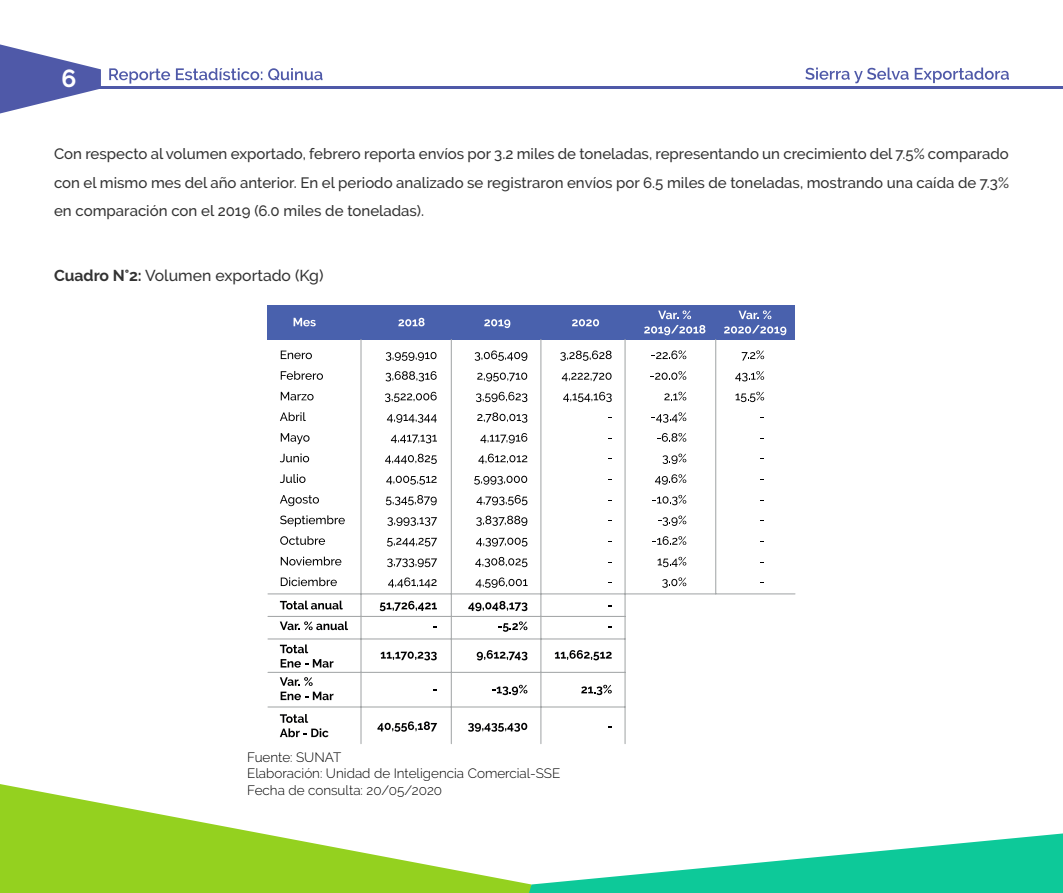
<style>
.page{position:relative;width:1063px;height:893px;background:#fff}
.page>*{position:absolute;margin:0;border:0;box-sizing:border-box;transform-origin:0 0}
.t1{font:700 24.6px "Raleway";color:#fff}
.t2{font:500 15.75px "Raleway";color:#333}
.t3{font:500 15px/28.5px "Raleway";color:#333;text-align:justify}
.t4{font:300 13.5px "Raleway";color:#000}
.s1{font-weight:700}
</style>
<div class="page">
<hr style="left:51px;top:87px;width:1012px;height:2px;background:#4f59a8">
<svg style="left:0;top:44px;width:101px;height:69px"></svg>
<svg style="left:805px;top:68px;width:104px;height:15px"></svg>
<svg style="left:915px;top:68px;width:94px;height:15px"></svg>
<svg style="left:109px;top:68px;width:61px;height:16px"></svg>
<svg style="left:176px;top:68px;width:86px;height:12px"></svg>
<svg style="left:268px;top:68px;width:55px;height:12px"></svg>
<svg style="left:0;top:784px;width:529px;height:109px;fill:#94d11f"></svg>
<svg style="left:529px;top:833px;width:534px;height:60px"></svg>
<div style="left:268px;top:305px;width:527px;height:35px;background:#4961ad"></div>
<svg style="left:281px;top:351px;width:31px;height:8px"></svg>
<svg style="left:281px;top:371px;width:42px;height:9px"></svg>
<svg style="left:281px;top:392px;width:33px;height:8px"></svg>
<svg style="left:280px;top:412px;width:26px;height:9px"></svg>
<svg style="left:281px;top:433px;width:29px;height:11px"></svg>
<svg style="left:280px;top:453px;width:29px;height:9px"></svg>
<svg style="left:280px;top:474px;width:26px;height:9px"></svg>
<svg style="left:280px;top:495px;width:39px;height:11px"></svg>
<svg style="left:280px;top:515px;width:65px;height:12px"></svg>
<svg style="left:280px;top:536px;width:45px;height:9px"></svg>
<svg style="left:281px;top:557px;width:60px;height:8px"></svg>
<svg style="left:281px;top:577px;width:56px;height:9px"></svg>
<svg style="left:386px;top:352px;width:51px;height:9px"></svg>
<svg style="left:398px;top:318px;width:27px;height:8px"></svg>
<svg style="left:294px;top:318px;width:22px;height:8px"></svg>
<svg style="left:484px;top:319px;width:26px;height:9px"></svg>
<svg style="left:572px;top:319px;width:27px;height:7px"></svg>
<svg style="left:658px;top:310px;width:33px;height:9px"></svg>
<svg style="left:644px;top:325px;width:61px;height:10px"></svg>
<svg style="left:739px;top:310px;width:32px;height:9px"></svg>
<svg style="left:724px;top:325px;width:62px;height:10px"></svg>
<svg style="left:386px;top:371px;width:51px;height:10px"></svg>
<svg style="left:385px;top:392px;width:52px;height:10px"></svg>
<svg style="left:387px;top:414px;width:50px;height:9px"></svg>
<svg style="left:391px;top:435px;width:46px;height:8px"></svg>
<svg style="left:385px;top:454px;width:52px;height:10px"></svg>
<svg style="left:386px;top:476px;width:51px;height:9px"></svg>
<svg style="left:386px;top:495px;width:51px;height:10px"></svg>
<svg style="left:387px;top:517px;width:50px;height:9px"></svg>
<svg style="left:387px;top:538px;width:50px;height:8px"></svg>
<svg style="left:387px;top:558px;width:50px;height:9px"></svg>
<svg style="left:388px;top:577px;width:49px;height:10px"></svg>
<svg style="left:280px;top:601px;width:63px;height:8px"></svg>
<svg style="left:380px;top:601px;width:57px;height:10px"></svg>
<svg style="left:381px;top:651px;width:56px;height:9px"></svg>
<svg style="left:477px;top:650px;width:50px;height:10px"></svg>
<svg style="left:475px;top:350px;width:52px;height:11px"></svg>
<svg style="left:477px;top:373px;width:50px;height:8px"></svg>
<svg style="left:476px;top:392px;width:51px;height:10px"></svg>
<svg style="left:477px;top:412px;width:50px;height:11px"></svg>
<svg style="left:480px;top:433px;width:47px;height:10px"></svg>
<svg style="left:478px;top:454px;width:49px;height:10px"></svg>
<svg style="left:474px;top:476px;width:53px;height:9px"></svg>
<svg style="left:477px;top:495px;width:50px;height:10px"></svg>
<svg style="left:476px;top:516px;width:51px;height:10px"></svg>
<svg style="left:476px;top:538px;width:51px;height:9px"></svg>
<svg style="left:475px;top:557px;width:52px;height:10px"></svg>
<svg style="left:476px;top:577px;width:52px;height:11px"></svg>
<svg style="left:468px;top:601px;width:59px;height:10px"></svg>
<svg style="left:555px;top:650px;width:57px;height:10px"></svg>
<svg style="left:280px;top:621px;width:68px;height:9px"></svg>
<svg style="left:280px;top:644px;width:28px;height:9px"></svg>
<svg style="left:281px;top:659px;width:53px;height:9px"></svg>
<svg style="left:492px;top:685px;width:35px;height:10px"></svg>
<svg style="left:581px;top:685px;width:31px;height:10px"></svg>
<svg style="left:280px;top:677px;width:33px;height:9px"></svg>
<svg style="left:281px;top:692px;width:53px;height:8px"></svg>
<svg style="left:377px;top:721px;width:60px;height:11px"></svg>
<svg style="left:468px;top:723px;width:59px;height:9px"></svg>
<svg style="left:280px;top:714px;width:48px;height:23px"></svg>
<svg style="left:498px;top:621px;width:29px;height:11px"></svg>
<svg style="left:651px;top:350px;width:35px;height:9px"></svg>
<svg style="left:650px;top:371px;width:36px;height:9px"></svg>
<svg style="left:664px;top:392px;width:22px;height:8px"></svg>
<svg style="left:652px;top:412px;width:34px;height:11px"></svg>
<svg style="left:657px;top:433px;width:29px;height:9px"></svg>
<svg style="left:663px;top:454px;width:23px;height:10px"></svg>
<svg style="left:655px;top:474px;width:31px;height:11px"></svg>
<svg style="left:652px;top:495px;width:34px;height:10px"></svg>
<svg style="left:658px;top:515px;width:28px;height:11px"></svg>
<svg style="left:652px;top:536px;width:34px;height:9px"></svg>
<svg style="left:658px;top:557px;width:28px;height:10px"></svg>
<svg style="left:662px;top:577px;width:24px;height:11px"></svg>
<svg style="left:742px;top:350px;width:22px;height:11px"></svg>
<svg style="left:735px;top:371px;width:29px;height:10px"></svg>
<svg style="left:736px;top:392px;width:28px;height:10px"></svg>
<svg style="left:560px;top:350px;width:52px;height:11px"></svg>
<svg style="left:562px;top:373px;width:50px;height:8px"></svg>
<svg style="left:563px;top:392px;width:49px;height:10px"></svg>
<hr style="left:360px;top:340px;width:2px;height:404px;background:#a6a9aa">
<hr style="left:451px;top:340px;width:1px;height:404px;background:#a6a9aa">
<hr style="left:540px;top:340px;width:1px;height:404px;background:#a6a9aa">
<hr style="left:625px;top:340px;width:1px;height:404px;background:#a6a9aa">
<hr style="left:715px;top:340px;width:1px;height:254px;background:#a6a9aa">
<hr style="left:268px;top:593px;width:527px;height:1px;background:#a6a9aa">
<hr style="left:268px;top:616px;width:357px;height:1px;background:#a6a9aa">
<hr style="left:268px;top:638px;width:357px;height:1px;background:#a6a9aa">
<hr style="left:268px;top:672px;width:357px;height:1px;background:#a6a9aa">
<hr style="left:268px;top:706px;width:357px;height:1px;background:#a6a9aa">
<h1 class="t1" style="left:61px;top:65px;width:16px">6</h1>
<p class="t3" style="left:54px;top:140px;width:957px">Con respecto al volumen exportado, febrero reporta envíos por 3.2 miles de toneladas, representando un crecimiento del 7.5% comparado con el mismo mes del año anterior. En el periodo analizado se registraron envíos por 6.5 miles de toneladas, mostrando una caída de 7.3% en comparación con el 2019 (6.0 miles de toneladas).</p>
<p class="t2" style="left:54px;top:266px;width:271px"><span class="s1">Cuadro N°2:</span> Volumen exportado (Kg)</p>
<p class="t4" style="left:247px;top:749px;width:96px">Fuente: SUNAT</p>
<p class="t4" style="left:247px;top:766px;width:315px">Elaboración: Unidad de Inteligencia Comercial-SSE</p>
<p class="t4" style="left:247px;top:782px;width:196px">Fecha de consulta: 20/05/2020</p>
</div>
